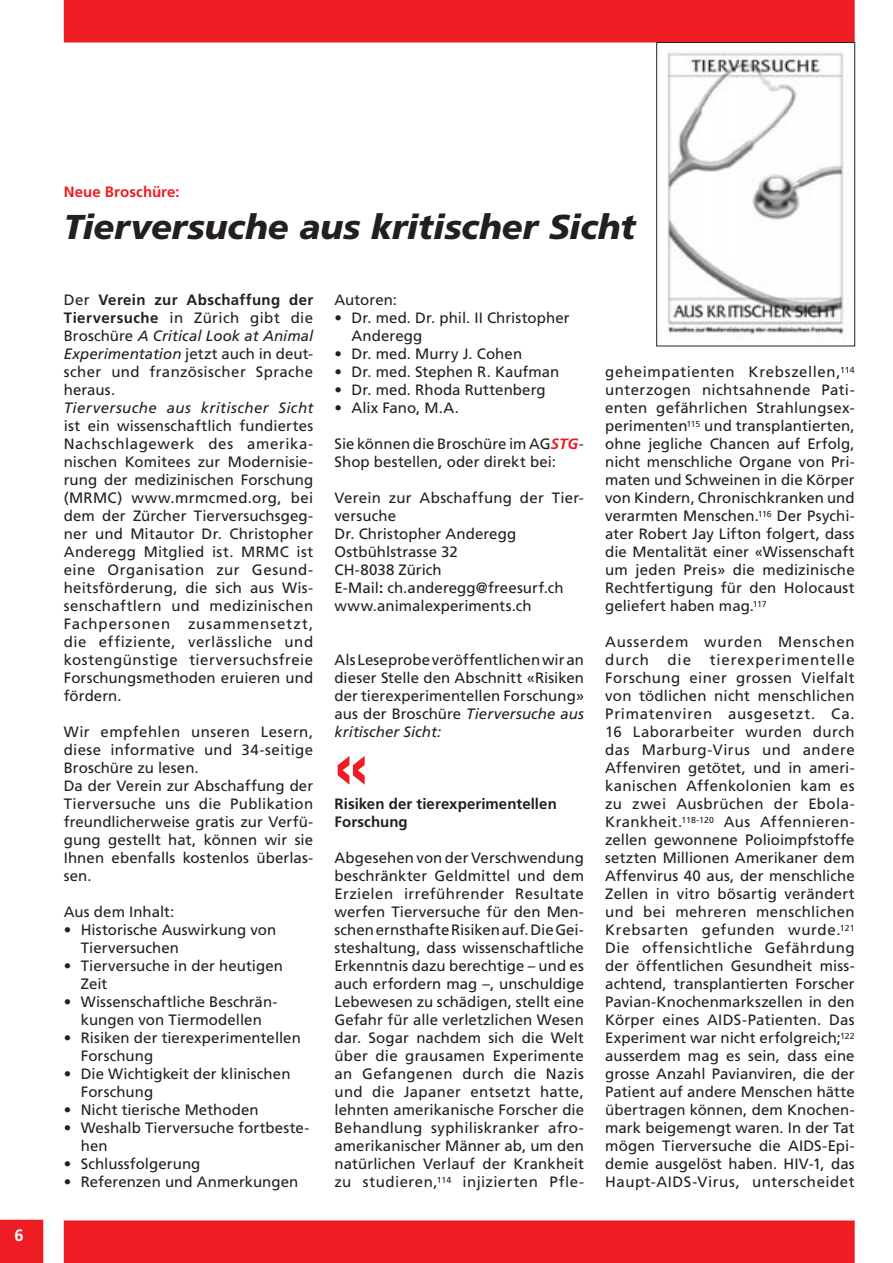
<style>
.page{position:relative;width:893px;height:1263px;background:#fff}
.page>*{position:absolute;margin:0;border:0;box-sizing:border-box;transform-origin:0 0}
.t1{font:700 75px "Helvetica Neue";color:#ee1d23}
.t2{font:italic 900 34.5px "Frutiger";letter-spacing:-.005em;color:#231f20}
.t3{font:15px/18px "Frutiger";letter-spacing:.01em;color:#231f20}
.t4{font:700 15px/18px "Frutiger";letter-spacing:.005em;color:#231f20}
.t5{font:italic 15px "Frutiger";letter-spacing:.03em;color:#231f20}
.t6{font:15px/18px "Frutiger";letter-spacing:.055em;color:#231f20}
.t7{font:700 15px "Frutiger";letter-spacing:.005em;color:#ee1d23}
.s1{font-weight:700}
.s2{font-style:italic}
.s3{font-weight:700;font-style:italic;color:#ee1d23}
</style>
<div class="page">
<div style="left:0;top:1220px;width:43px;height:43px;background:#ee1d23"></div>
<div style="left:64px;top:0;width:791px;height:43px;background:#ee1d23"></div>
<div style="left:64px;top:1220px;width:791px;height:43px;background:#ee1d23"></div>
<img style="left:667px;top:52px;width:177px;height:283px">
<div style="left:656px;top:42px;width:199px;height:304px;border:1px solid #231f20"></div>
<p class="t7" style="left:64px;top:183px;width:117px">Neue Broschüre:</p>
<h2 class="t2" style="left:64px;top:206px;width:573px">Tierversuche aus kritischer Sicht</h2>
<p class="t3" style="left:64px;top:290px;width:251px;text-align:justify">Der <span class="s1">Verein zur Abschaffung der Tierversuche</span> in Zürich gibt die Broschüre <span class="s2">A Critical Look at Animal Experimentation</span> jetzt auch in deut&shy;scher und französischer Sprache heraus.</p>
<p class="t5" style="left:64px;top:399px;width:251px">Tierversuche aus kritischer Sicht</p>
<p class="t3" style="left:64px;top:416px;width:251px;text-align:justify">ist ein wissenschaftlich fundiertes Nachschlagewerk des amerika&shy;nischen Komitees zur Modernisie&shy;rung der medizinischen Forschung (MRMC) www.mrmcmed.org, bei dem der Zürcher Tierversuchsgeg&shy;ner und Mitautor Dr. Christopher Anderegg Mitglied ist. MRMC ist eine Organisation zur Gesund&shy;heitsförderung, die sich aus Wis&shy;senschaftlern und medizinischen Fachpersonen zusammensetzt, die effiziente, verlässliche und kostengünstige tierversuchsfreie Forschungsmethoden eruieren und fördern.</p>
<p class="t3" style="left:64px;top:722px;width:251px">Wir empfehlen unseren Lesern, diese informative und 34-seitige<br>Broschüre zu lesen.<br>Da der Verein zur Abschaffung der<br>Tierversuche uns die Publikation freundlicherweise gratis zur Verfü&shy;gung gestellt hat, können wir sie<br>Ihnen ebenfalls kostenlos überlas&shy;sen.</p>
<p class="t3" style="left:64px;top:902px;width:112px">Aus dem Inhalt:</p>
<p class="t3" style="left:81px;top:920px;width:197px;text-indent:-17px">• Historische Auswirkung von<br>Tierversuchen</p>
<p class="t3" style="left:81px;top:956px;width:204px;text-indent:-17px">• Tierversuche in der heutigen<br>Zeit</p>
<p class="t3" style="left:64px;top:992px;width:215px;text-align:center">• Wissenschaftliche Beschrän&shy;kungen von Tiermodellen</p>
<p class="t3" style="left:81px;top:1028px;width:222px;text-indent:-17px">• Risiken der tierexperimentellen<br>Forschung</p>
<p class="t3" style="left:81px;top:1064px;width:211px;text-indent:-17px">• Die Wichtigkeit der klinischen<br>Forschung</p>
<p class="t3" style="left:64px;top:1100px;width:196px">• Nicht tierische Methoden</p>
<p class="t3" style="left:81px;top:1118px;width:230px;text-indent:-17px">• Weshalb Tierversuche fortbeste&shy;hen</p>
<p class="t3" style="left:64px;top:1154px;width:138px">• Schlussfolgerung</p>
<p class="t3" style="left:64px;top:1172px;width:236px">• Referenzen und Anmerkungen</p>
<p class="t3" style="left:334px;top:290px;width:64px">Autoren:</p>
<p class="t3" style="left:351px;top:308px;width:220px;text-indent:-17px">• Dr. med. Dr. phil. II Christopher<br>Anderegg</p>
<p class="t3" style="left:334px;top:344px;width:189px">• Dr. med. Murry J. Cohen</p>
<p class="t3" style="left:334px;top:362px;width:226px">• Dr. med. Stephen R. Kaufman</p>
<p class="t3" style="left:334px;top:380px;width:213px">• Dr. med. Rhoda Ruttenberg</p>
<p class="t3" style="left:334px;top:398px;width:126px">• Alix Fano, M.A.</p>
<p class="t3" style="left:334px;top:434px;width:251px">Sie können die Broschüre im AG<span class="s3">STG</span>-<br>Shop bestellen, oder direkt bei:</p>
<p class="t3" style="left:334px;top:488px;width:251px">Verein zur Abschaffung der Tier&shy;versuche<br>Dr. Christopher Anderegg<br>Ostbühlstrasse 32<br>CH-8038 Zürich<br>E-Mail<span class="s1">:</span> ch.anderegg@freesurf.ch www.animalexperiments.ch</p>
<p class="t3" style="left:334px;top:650px;width:251px;text-align:justify">Als Leseprobe veröffentlichen wir an dieser Stelle den Abschnitt «Risiken der tierexperimentellen Forschung» aus der Broschüre <span class="s2">Tierversuche aus kritischer Sicht:</span></p>
<h1 class="t1" style="left:334px;top:717px;width:35px">«</h1>
<p class="t4" style="left:334px;top:794px;width:224px">Risiken der tierexperimentellen<br>Forschung</p>
<p class="t3" style="left:334px;top:848px;width:251px;text-align:justify">Abgesehen von der Verschwendung beschränkter Geldmittel und dem Erzielen irreführender Resultate werfen Tierversuche für den Men&shy;schen ernsthafte Risiken auf. Die Gei&shy;steshaltung, dass wissenschaftliche Erkenntnis dazu berechtige – und es auch erfordern mag –, unschuldige Lebewesen zu schädigen, stellt eine Gefahr für alle verletzlichen Wesen dar. Sogar nachdem sich die Welt über die grausamen Experimente an Gefangenen durch die Nazis und die Japaner entsetzt hatte, lehnten amerikanische Forscher die Behandlung syphiliskranker afro&shy;amerikanischer Männer ab, um den natürlichen Verlauf der Krankheit zu studieren,<sup>114</sup> injizierten Pfle-</p>
<p class="t3" style="left:605px;top:362px;width:251px;text-align:justify">geheimpatienten Krebszellen,<sup>114 </sup>unterzogen nichtsahnende Pati&shy;enten gefährlichen Strahlungsex&shy;perimenten<sup>115</sup> und transplantierten, ohne jegliche Chancen auf Erfolg, nicht menschliche Organe von Pri&shy;maten und Schweinen in die Körper von Kindern, Chronischkranken und verarmten Menschen.<sup>116</sup> Der Psychi&shy;ater Robert Jay Lifton folgert, dass die Mentalität einer «Wissenschaft um jeden Preis» die medizinische Rechtfertigung für den Holocaust geliefert haben mag.<sup>117</sup></p>
<p class="t6" style="left:605px;top:632px;width:251px">Ausserdem wurden Menschen durch</p>
<p class="t3" style="left:605px;top:650px;width:251px;text-align:justify;text-indent:105px">tierexperimentelle Forschung einer grossen Vielfalt von tödlichen nicht menschlichen Primatenviren ausgesetzt. Ca.<br>16 Laborarbeiter wurden durch das Marburg-Virus und andere Affenviren getötet, und in ameri&shy;kanischen Affenkolonien kam es zu zwei Ausbrüchen der Ebola-Krankheit.<sup>118-120</sup> Aus Affennieren&shy;zellen gewonnene Polioimpfstoffe setzten Millionen Amerikaner dem Affenvirus 40 aus, der menschliche Zellen in vitro bösartig verändert und bei mehreren menschlichen Krebsarten gefunden wurde.<sup>121<br></sup>Die offensichtliche Gefährdung der öffentlichen Gesundheit miss&shy;achtend, transplantierten Forscher Pavian-Knochenmarkszellen in den Körper eines AIDS-Patienten. Das Experiment war nicht erfolgreich;<sup>122 </sup>ausserdem mag es sein, dass eine grosse Anzahl Pavianviren, die der Patient auf andere Menschen hätte übertragen können, dem Knochen&shy;mark beigemengt waren. In der Tat mögen Tierversuche die AIDS-Epi&shy;demie ausgelöst haben. HIV-1, das Haupt-AIDS-Virus, unterscheidet</p>
<p class="t3" style="left:668px;top:650px;width:25px">die</p>
</div>
